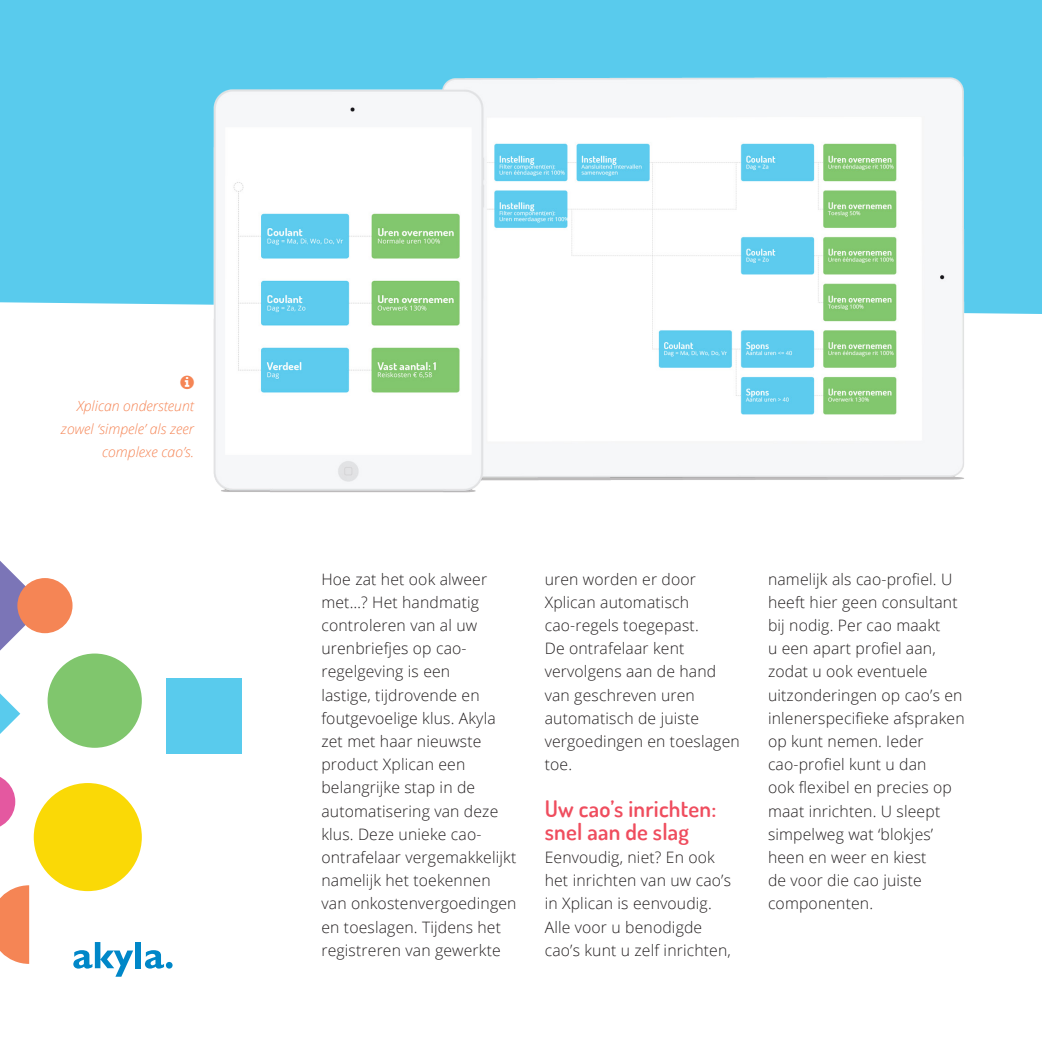
<style>
.page{position:relative;width:1042px;height:1042px;background:#fff}
.page>*{position:absolute;margin:0;border:0;box-sizing:border-box;transform-origin:0 0}
.t1{font:600 22.75px "Dosis";letter-spacing:.01em;color:#ef4d5e}
.t2{font:300 15.75px/23.1px "Open Sans";letter-spacing:.01em;color:#231f20}
.t3{font:italic 300 14px/23.1px "Open Sans";color:#f58555;text-align:right}
</style>
<div class="page">
<div style="left:34px;top:783px;width:108px;height:108px;background:#fad906;border-radius:50%"></div>
<div style="left:48px;top:653px;width:94px;height:95px;background:#80c66d;border-radius:50%"></div>
<svg style="left:0;top:561px;width:45px;height:90px"></svg>
<div style="left:17px;top:578px;width:56px;height:55px;background:#f58555;border-radius:50%"></div>
<div style="left:167px;top:678px;width:75px;height:75px;background:#59cbed"></div>
<svg style="left:0;top:777px;width:15px;height:50px"></svg>
<svg style="left:0;top:885px;width:29px;height:79px;background:#f69267"></svg>
<svg style="left:0;top:693px;width:20px;height:41px"></svg>
<div style="left:0;top:0;width:1042px;height:314px;background:#59cbed"></div>
<img style="left:194px;top:74px;width:772px;height:419px">
<svg style="left:73px;top:942px;width:60px;height:34px"></svg>
<div style="left:136px;top:942px;width:5px;height:26px;background:#0087c8"></div>
<svg style="left:145px;top:950px;width:28px;height:18px"></svg>
<p class="t3" style="left:77px;top:394px;width:119px">Xplican ondersteunt</p>
<p class="t3" style="left:61px;top:417px;width:135px">zowel ‘simpele’ als zeer complexe cao’s.</p>
<p class="t2" style="left:321px;top:567px;width:197px">Hoe zat het ook alweer met…? Het handmatig controleren van al uw urenbriefjes op cao&shy;regelgeving is een<br>lastige, tijdrovende en foutgevoelige klus. Akyla zet met haar nieuwste product Xplican een belangrijke stap in de automatisering van deze klus. Deze unieke cao&shy;ontrafelaar vergemakkelijkt namelijk het toekennen van onkostenvergoedingen en toeslagen. Tijdens het registreren van gewerkte</p>
<p class="t2" style="left:545px;top:567px;width:197px">uren worden er door<br>Xplican automatisch cao-regels toegepast.<br>De ontrafelaar kent vervolgens aan de hand van geschreven uren automatisch de juiste vergoedingen en toeslagen toe.</p>
<p class="t1" style="left:545px;top:793px;width:173px">Uw cao’s inrichten:</p>
<p class="t1" style="left:545px;top:816px;width:146px">snel aan de slag</p>
<p class="t2" style="left:545px;top:845px;width:188px">Eenvoudig, niet? En ook het inrichten van uw cao’s in Xplican is eenvoudig.<br>Alle voor u benodigde cao’s kunt u zelf inrichten,</p>
<p class="t2" style="left:768px;top:567px;width:198px">namelijk als cao-profiel. U heeft hier geen consultant bij nodig. Per cao maakt<br>u een apart profiel aan, zodat u ook eventuele uitzonderingen op cao’s en inlenerspecifieke afspraken op kunt nemen. Ieder cao-profiel kunt u dan<br>ook flexibel en precies op maat inrichten. U sleept simpelweg wat ‘blokjes’ heen en weer en kiest<br>de voor die cao juiste componenten.</p>
</div>
